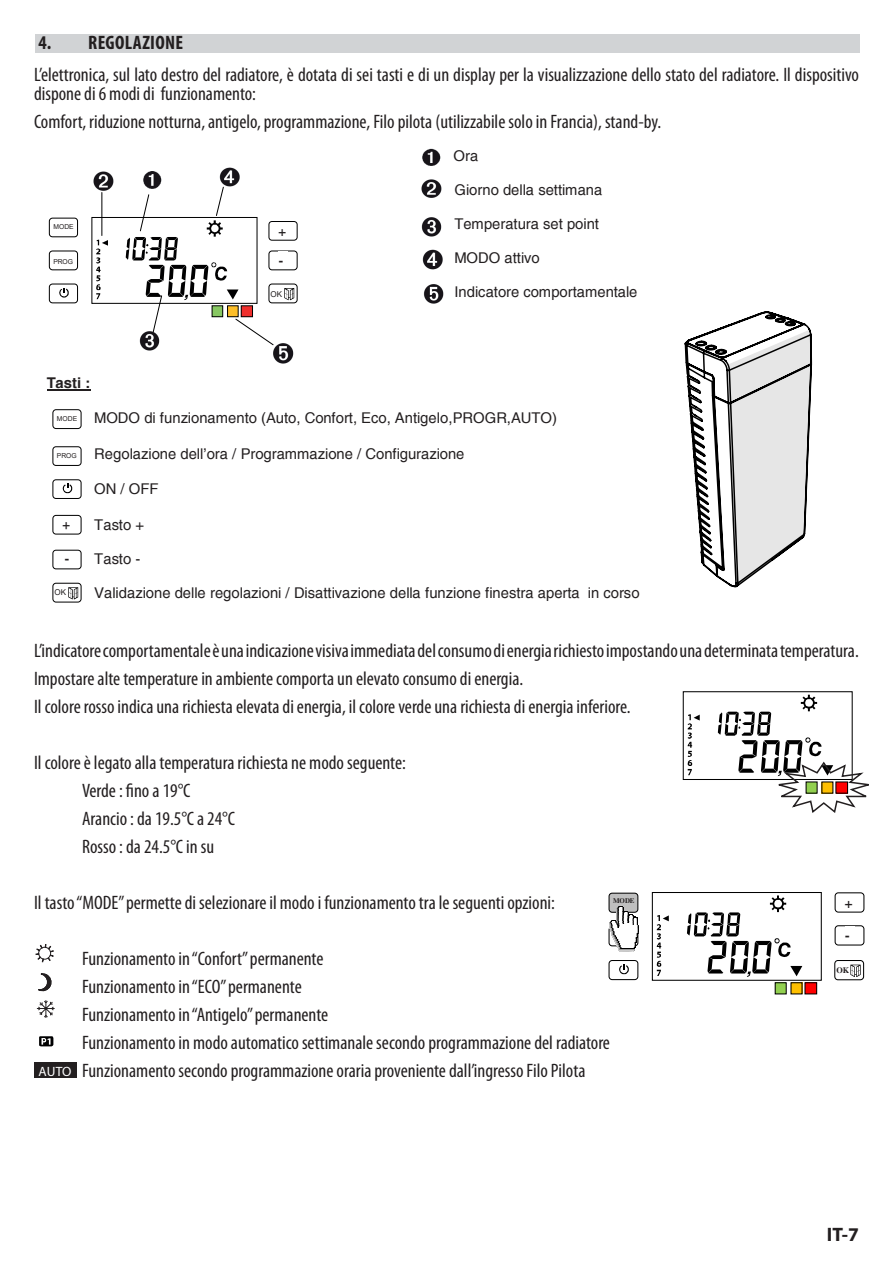
<style>
.page{position:relative;width:893px;height:1263px;background:#fff}
.page>*{position:absolute;margin:0;border:0;box-sizing:border-box;transform-origin:0 0}
.t1{font:condensed 19.5px/19.5px "Myriad Pro";color:#231f20}
.t2{font:700 condensed 19.5px "Myriad Pro";letter-spacing:.015em;color:#231f20}
.t3{font:700 19.5px "Myriad Pro";color:#231f20}
.t4{font:700 15.15px "Times";color:#231f20}
.t5{font:14.85px "Helvetica";color:#231f20}
.t6{font:700 14.85px "Helvetica";color:#231f20}
.t7{font:700 14.85px "Times";color:#231f20}
.t8{font:700 13.65px "Times";color:#231f20}
.t9{font:13.5px "Myriad Pro";color:#fff}
.t10{font:700 13.35px "Times";color:#231f20}
.t11{font:700 8.25px "Times";color:#231f20}
.t12{font:8.1px "Arial";color:#231f20}
.t13{font:700 6.9px "Times";color:#231f20}
.t14{font:6.75px "Arial";color:#231f20}
</style>
<div class="page">
<div style="left:35px;top:34px;width:825px;height:19px;background:#d1d3d5"></div>
<hr style="left:47px;top:389px;width:43px;height:2px;background:#231f20">
<div style="left:268px;top:221px;width:30px;height:20px;border:1px solid #000001;border-radius:3px"></div>
<div style="left:268px;top:250px;width:30px;height:20px;border:1px solid #000001;border-radius:3px"></div>
<div style="left:268px;top:283px;width:30px;height:20px;border:1px solid #000001;border-radius:3px"></div>
<div style="left:49px;top:283px;width:29px;height:20px;border:1px solid #000001;border-radius:3px"></div>
<div style="left:49px;top:250px;width:29px;height:20px;border:1px solid #000001;border-radius:3px"></div>
<div style="left:49px;top:218px;width:29px;height:19px;border:1px solid #000001;border-radius:3px"></div>
<div style="left:278px;top:251px;width:10px;height:13px;background:#fff"></div>
<div style="left:91px;top:217px;width:167px;height:87px;border:1px solid #000001"></div>
<svg style="left:96px;top:240px;width:12px;height:59px"></svg>
<svg style="left:284px;top:288px;width:10px;height:12px"></svg>
<svg style="left:59px;top:288px;width:10px;height:10px"></svg>
<img style="left:143px;top:171px;width:19px;height:15px">
<img style="left:93px;top:171px;width:21px;height:20px">
<img style="left:141px;top:346px;width:17px;height:5px">
<img style="left:219px;top:167px;width:21px;height:19px">
<img style="left:273px;top:343px;width:21px;height:21px">
<img style="left:422px;top:148px;width:19px;height:18px">
<hr style="left:101px;top:192px;width:1px;height:43px;background:#000001">
<svg style="left:126px;top:186px;width:148px;height:160px"></svg>
<img style="left:421px;top:179px;width:21px;height:19px">
<img style="left:421px;top:217px;width:21px;height:20px">
<img style="left:422px;top:249px;width:21px;height:21px">
<img style="left:423px;top:284px;width:21px;height:20px">
<div style="left:52px;top:479px;width:30px;height:20px;border:1px solid #000001;border-radius:3px"></div>
<div style="left:52px;top:446px;width:30px;height:20px;border:1px solid #000001;border-radius:3px"></div>
<div style="left:52px;top:409px;width:30px;height:20px;border:1px solid #000001;border-radius:3px"></div>
<svg style="left:63px;top:483px;width:9px;height:10px"></svg>
<div style="left:52px;top:515px;width:30px;height:20px;border:1px solid #000001;border-radius:3px"></div>
<div style="left:52px;top:550px;width:30px;height:19px;border:1px solid #000001;border-radius:3px"></div>
<div style="left:52px;top:583px;width:30px;height:20px;border:1px solid #000001;border-radius:3px"></div>
<svg style="left:68px;top:587px;width:10px;height:12px"></svg>
<svg style="left:656px;top:311px;width:162px;height:684px"></svg>
<div style="left:683px;top:691px;width:170px;height:89px;border:1px solid #000"></div>
<svg style="left:688px;top:714px;width:12px;height:61px"></svg>
<div style="left:834px;top:960px;width:30px;height:20px;border:1px solid #000;border-radius:3px"></div>
<div style="left:608px;top:960px;width:30px;height:20px;border:1px solid #000;border-radius:3px"></div>
<div style="left:608px;top:926px;width:30px;height:20px;border:1px solid #000;border-radius:3px"></div>
<div style="left:609px;top:893px;width:29px;height:19px;background:#bfbfbf;border-radius:3px"></div>
<div style="left:608px;top:893px;width:30px;height:20px;border:1px solid #000;border-radius:3px"></div>
<div style="left:652px;top:892px;width:170px;height:89px;border:1px solid #000"></div>
<svg style="left:657px;top:915px;width:12px;height:61px"></svg>
<svg style="left:687px;top:895px;width:115px;height:82px"></svg>
<svg style="left:850px;top:965px;width:11px;height:12px"></svg>
<div style="left:775px;top:983px;width:11px;height:11px;background:#92d050"></div>
<div style="left:775px;top:982px;width:12px;height:12px;border:1px solid #000"></div>
<div style="left:791px;top:983px;width:11px;height:11px;background:#ffc000"></div>
<div style="left:790px;top:982px;width:12px;height:12px;border:1px solid #000"></div>
<div style="left:805px;top:983px;width:12px;height:11px;background:#f00"></div>
<div style="left:804px;top:982px;width:13px;height:12px;border:1px solid #000"></div>
<svg style="left:619px;top:964px;width:10px;height:10px"></svg>
<svg style="left:609px;top:906px;width:29px;height:46px"></svg>
<div style="left:835px;top:892px;width:29px;height:21px;border:1px solid #000;border-radius:3px"></div>
<div style="left:835px;top:925px;width:29px;height:20px;border:1px solid #000;border-radius:3px"></div>
<div style="left:845px;top:926px;width:10px;height:12px;background:#fff"></div>
<svg style="left:36px;top:944px;width:18px;height:18px"></svg>
<div style="left:38px;top:947px;width:13px;height:12px;border:1px solid #231f20;border-radius:50%"></div>
<svg style="left:38px;top:973px;width:14px;height:19px"></svg>
<svg style="left:36px;top:1000px;width:19px;height:18px"></svg>
<svg style="left:39px;top:1036px;width:15px;height:11px"></svg>
<div style="left:34px;top:1063px;width:42px;height:15px;background:#231f20"></div>
<svg style="left:718px;top:695px;width:151px;height:119px"></svg>
<p class="t2" style="left:38px;top:31px;width:146px">4. REGOLAZIONE</p>
<p class="t1" style="left:34px;top:65px;width:826px">L’elettronica, sul lato destro del radiatore, è dotata di sei tasti e di un display per la visualizzazione dello stato del radiatore. Il dispositivo dispone di 6 modi di funzionamento:</p>
<p class="t1" style="left:34px;top:113px;width:629px">Comfort, riduzione notturna, antigelo, programmazione, Filo pilota (utilizzabile solo in Francia), stand-by.</p>
<p class="t5" style="left:454px;top:147px;width:26px">Ora</p>
<p class="t5" style="left:454px;top:181px;width:149px">Giorno della settimana</p>
<p class="t5" style="left:454px;top:215px;width:146px">Temperatura set point</p>
<p class="t5" style="left:454px;top:249px;width:87px">MODO attivo</p>
<p class="t5" style="left:454px;top:283px;width:185px">Indicatore comportamentale</p>
<p class="t14" style="left:53px;top:222px;width:22px">MODE</p>
<p class="t14" style="left:53px;top:256px;width:21px">PROG</p>
<p class="t10" style="left:278px;top:224px;width:9px">+</p>
<p class="t7" style="left:278px;top:251px;width:6px">-</p>
<p class="t12" style="left:271px;top:288px;width:13px">OK</p>
<p class="t6" style="left:47px;top:373px;width:45px">Tasti :</p>
<p class="t14" style="left:57px;top:414px;width:22px">MODE</p>
<p class="t14" style="left:57px;top:451px;width:21px">PROG</p>
<p class="t10" style="left:63px;top:516px;width:9px">+</p>
<p class="t7" style="left:64px;top:548px;width:6px">-</p>
<p class="t12" style="left:55px;top:587px;width:13px">OK</p>
<p class="t5" style="left:94px;top:409px;width:464px">MODO di funzionamento (Auto, Confort, Eco, Antigelo,PROGR,AUTO)</p>
<p class="t5" style="left:94px;top:445px;width:372px">Regolazione dell’ora / Programmazione / Configurazione</p>
<p class="t5" style="left:94px;top:480px;width:66px">ON / OFF</p>
<p class="t5" style="left:94px;top:516px;width:51px">Tasto +</p>
<p class="t5" style="left:94px;top:550px;width:48px">Tasto -</p>
<p class="t5" style="left:94px;top:584px;width:547px">Validazione delle regolazioni / Disattivazione della funzione finestra aperta in corso</p>
<p class="t1" style="left:34px;top:641px;width:826px">L’indicatore comportamentale è una indicazione visiva immediata del consumo di energia richiesto impostando una determinata temperatura.</p>
<p class="t1" style="left:34px;top:669px;width:491px">Impostare alte temperature in ambiente comporta un elevato consumo di energia.</p>
<p class="t1" style="left:34px;top:697px;width:598px">Il colore rosso indica una richiesta elevata di energia, il colore verde una richiesta di energia inferiore.</p>
<p class="t1" style="left:34px;top:753px;width:373px">Il colore è legato alla temperatura richiesta ne modo seguente:</p>
<p class="t1" style="left:82px;top:781px;width:110px">Verde : fino a 19°C</p>
<p class="t1" style="left:82px;top:809px;width:154px">Arancio : da 19.5°C a 24°C</p>
<p class="t1" style="left:82px;top:837px;width:134px">Rosso : da 24.5°C in su</p>
<p class="t1" style="left:34px;top:893px;width:522px">Il tasto “MODE” permette di selezionare il modo i funzionamento tra le seguenti opzioni:</p>
<p class="t1" style="left:82px;top:949px;width:243px">Funzionamento in “Confort” permanente</p>
<p class="t1" style="left:82px;top:977px;width:221px">Funzionamento in “ECO” permanente</p>
<p class="t1" style="left:82px;top:1005px;width:248px">Funzionamento in “Antigelo” permanente</p>
<p class="t1" style="left:82px;top:1033px;width:529px">Funzionamento in modo automatico settimanale secondo programmazione del radiatore</p>
<p class="t1" style="left:82px;top:1061px;width:505px">Funzionamento secondo programmazione oraria proveniente dall’ingresso Filo Pilota</p>
<p class="t13" style="left:613px;top:896px;width:23px">MODE</p>
<p class="t10" style="left:187px;top:1032px;width:9px">+</p>
<p class="t7" style="left:187px;top:1062px;width:6px">-</p>
<p class="t9" style="left:39px;top:1063px;width:35px">AUTO</p>
<p class="t8" style="left:845px;top:895px;width:9px">+</p>
<p class="t4" style="left:845px;top:926px;width:7px">-</p>
<p class="t11" style="left:836px;top:965px;width:14px">OK</p>
<p class="t3" style="left:827px;top:1222px;width:34px">IT-7</p>
</div>
